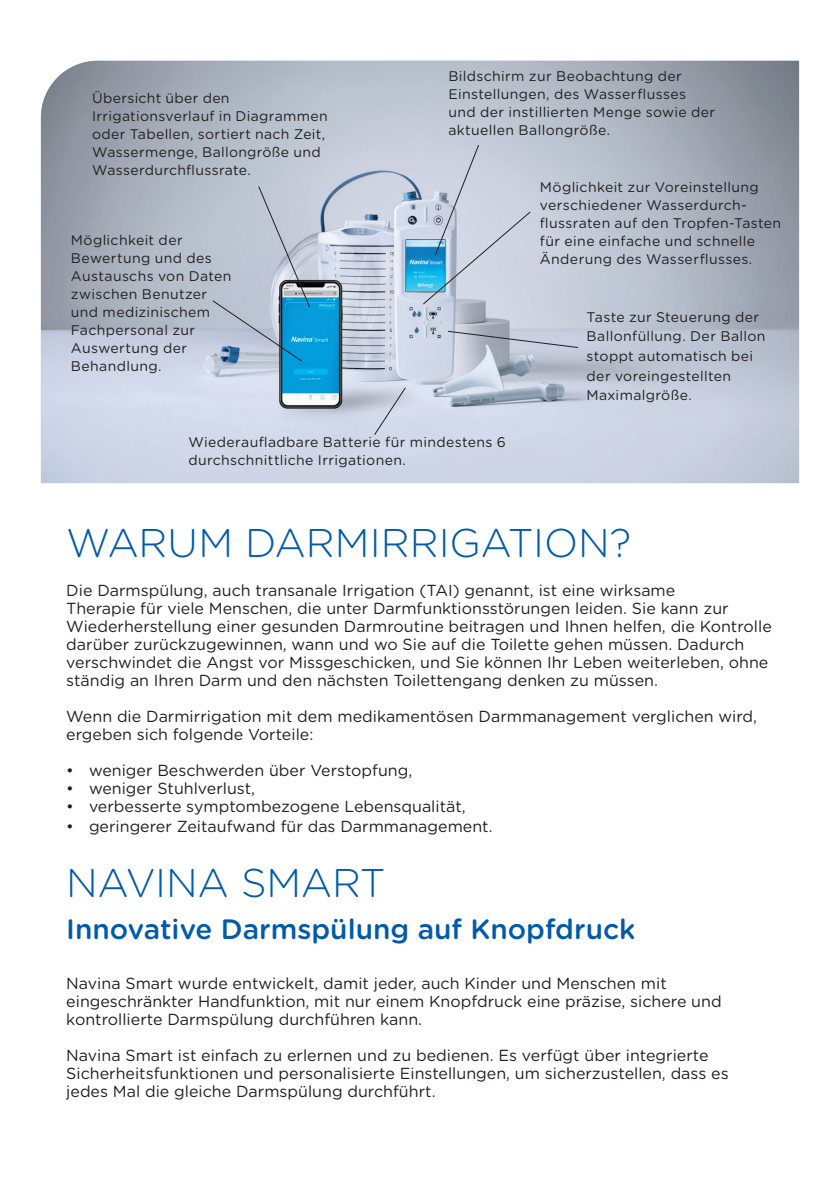
<style>
.page{position:relative;width:840px;height:1191px;background:#fff}
.page>*{position:absolute;margin:0;border:0;box-sizing:border-box;transform-origin:0 0}
.t1{font:300 40px "Gotham Rounded";letter-spacing:-.01em;color:#015aaa}
.t2{font:500 28px "Gotham Rounded";color:#015aaa}
.t3{font:16px/18px "Gotham Rounded";color:#231f20}
.t4{font:14px/18px "Gotham Rounded";letter-spacing:.025em;color:#231f20}
</style>
<div class="page">
<img style="left:41px;top:61px;width:757px;height:422px">
<svg style="left:211px;top:185px;width:100px;height:177px;background:#a5bbcd"></svg>
<svg style="left:373px;top:386px;width:33px;height:50px;background:#c8cfde"></svg>
<svg style="left:422px;top:144px;width:109px;height:161px;background:#bfccdc"></svg>
<svg style="left:447px;top:330px;width:132px;height:19px;background:#b6bbca"></svg>
<p class="t4" style="left:92px;top:88px;width:237px">Übersicht über den<br>Irrigationsverlauf in Diagrammen oder Tabellen, sortiert nach Zeit,<br>Wassermenge, Ballongröße und<br>Wasserdurchflussrate.</p>
<p class="t4" style="left:71px;top:230px;width:162px">Möglichkeit der<br>Bewertung und des<br>Austauschs von Daten zwischen Benutzer und medizinischem<br>Fachpersonal zur<br>Auswertung der<br>Behandlung.</p>
<p class="t4" style="left:448px;top:66px;width:268px">Bildschirm zur Beobachtung der<br>Einstellungen, des Wasserflusses und der instillierten Menge sowie der aktuellen Ballongröße.</p>
<p class="t4" style="left:539px;top:177px;width:243px">Möglichkeit zur Voreinstellung verschiedener Wasserdurch&shy;flussraten auf den Tropfen-Tasten für eine einfache und schnelle<br>Änderung des Wasserflusses.</p>
<p class="t4" style="left:586px;top:306px;width:180px;line-height:19.6px">Taste zur Steuerung der<br>Ballonfüllung. Der Ballon stoppt automatisch bei der voreingestellten<br>Maximalgröße.</p>
<p class="t4" style="left:188px;top:432px;width:319px">Wiederaufladbare Batterie für mindestens 6 durchschnittliche Irrigationen.</p>
<h1 class="t1" style="left:66px;top:516px;width:566px">WARUM DARMIRRIGATION?</h1>
<p class="t3" style="left:66px;top:581px;width:706px">Die Darmspülung, auch transanale Irrigation (TAI) genannt, ist eine wirksame<br>Therapie für viele Menschen, die unter Darmfunktionsstörungen leiden. Sie kann zur Wiederherstellung einer gesunden Darmroutine beitragen und Ihnen helfen, die Kontrolle darüber zurückzugewinnen, wann und wo Sie auf die Toilette gehen müssen. Dadurch verschwindet die Angst vor Missgeschicken, und Sie können Ihr Leben weiterleben, ohne ständig an Ihren Darm und den nächsten Toilettengang denken zu müssen.</p>
<p class="t3" style="left:66px;top:707px;width:692px">Wenn die Darmirrigation mit dem medikamentösen Darmmanagement verglichen wird, ergeben sich folgende Vorteile:</p>
<p class="t3" style="left:66px;top:761px;width:347px">• weniger Beschwerden über Verstopfung,</p>
<p class="t3" style="left:66px;top:779px;width:190px">• weniger Stuhlverlust,</p>
<p class="t3" style="left:66px;top:797px;width:401px">• verbesserte symptombezogene Lebensqualität,</p>
<p class="t3" style="left:66px;top:816px;width:427px">• geringerer Zeitaufwand für das Darmmanagement.</p>
<h1 class="t1" style="left:66px;top:856px;width:321px">NAVINA SMART</h1>
<h2 class="t2" style="left:66px;top:909px;width:570px">Innovative Darmspülung auf Knopfdruck</h2>
<p class="t3" style="left:66px;top:973px;width:656px">Navina Smart wurde entwickelt, damit jeder, auch Kinder und Menschen mit eingeschränkter Handfunktion, mit nur einem Knopfdruck eine präzise, sichere und kontrollierte Darmspülung durchführen kann.</p>
<p class="t3" style="left:66px;top:1045px;width:663px">Navina Smart ist einfach zu erlernen und zu bedienen. Es verfügt über integrierte<br>Sicherheitsfunktionen und personalisierte Einstellungen, um sicherzustellen, dass es jedes Mal die gleiche Darmspülung durchführt.</p>
</div>
